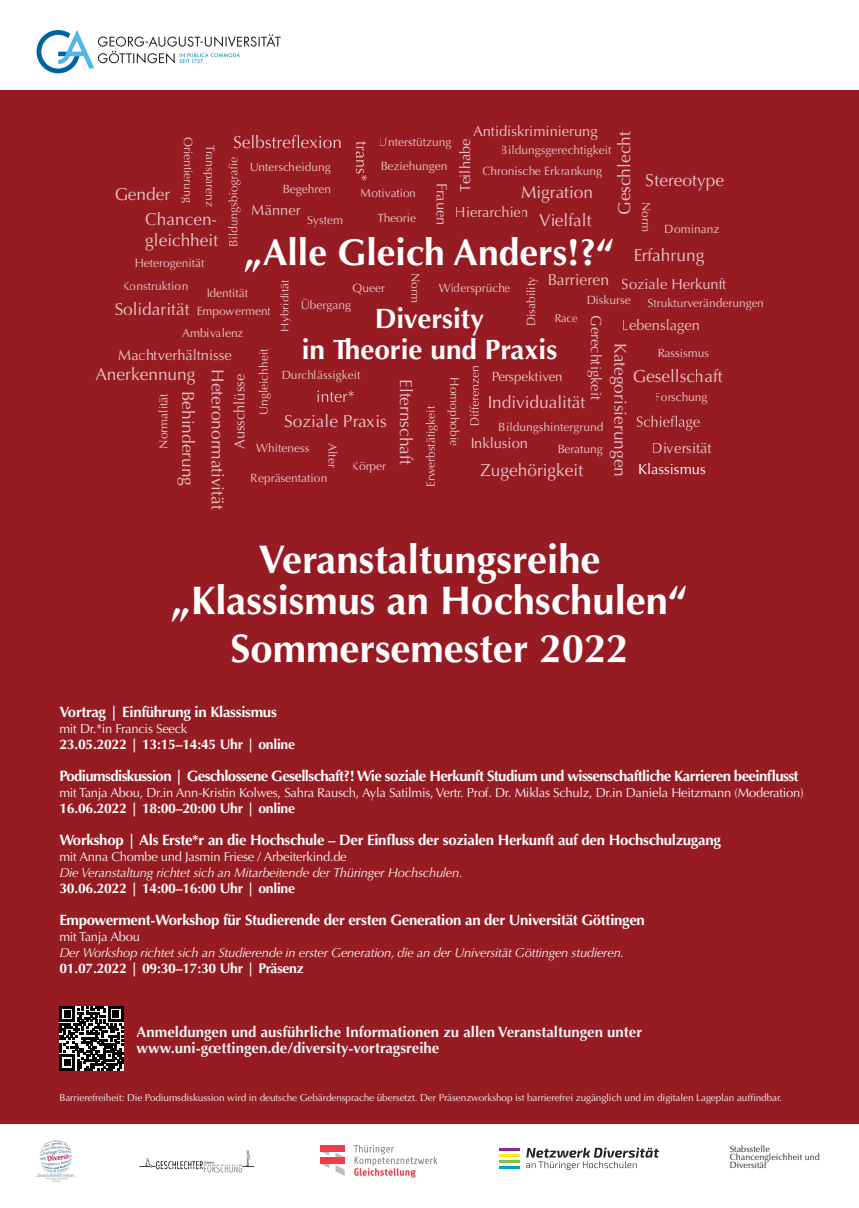
<style>
.page{position:relative;width:859px;height:1208px;background:#fff}
.page>*{position:absolute;margin:0;border:0;box-sizing:border-box;transform-origin:0 0}
.t1{font:700 40px "Optima LT Pro";color:#fff}
.t2{font:700 37.3px "Optima LT Pro";color:#fff}
.t3{font:700 28px/30.7px "Optima LT Pro";color:#fff;text-align:center}
.t4{font:17.3px/20.8px "Optima LT Pro";color:#fff}
.t5{font:15.9px "Optima LT Pro";color:#fff}
.t6{font:700 15px "Optima LT Pro";letter-spacing:-.02em;color:#fff}
.t7{font:700 15px "Optima LT Pro";color:#f2f3f4}
.t8{font:700 15px "Optima LT Pro";letter-spacing:-.04em;color:#fff}
.t9{font:14.7px "Optima LT Pro";color:#fff}
.t10{font:700 14px "Optima LT Pro";letter-spacing:-.02em;color:#fff}
.t11{font:13.3px "Optima LT Pro";color:#fff}
.t12{font:13px "Optima LT Pro";letter-spacing:-.02em;color:#f2f3f4}
.t13{font:italic 13px "Optima LT Pro";letter-spacing:-.02em;color:#f2f3f4}
.t14{font:12px/22px "Optima LT Pro";color:#fff}
.t15{font:11.4px "Optima LT Pro";color:#fff}
.t16{font:11px "Optima LT Pro";color:#fff;scale:1.08 1}
.Autor{font:10px "Optima LT Pro";letter-spacing:-.01em;color:#f2f3f4}
.Überschrift{font:9px/8px "Optima LT Pro";color:#231f20}
</style>
<div class="page">
<div style="left:0;top:90px;width:859px;height:1034px;background:#971b23"></div>
<img style="left:139px;top:1150px;width:116px;height:23px">
<svg style="left:59px;top:1006px;width:65px;height:64px;background:#545454"></svg>
<svg style="left:234px;top:135px;width:107px;height:13px"></svg>
<svg style="left:637px;top:415px;width:63px;height:16px"></svg>
<svg style="left:228px;top:157px;width:13px;height:89px"></svg>
<svg style="left:469px;top:366px;width:10px;height:59px"></svg>
<svg style="left:317px;top:390px;width:37px;height:12px"></svg>
<svg style="left:356px;top:141px;width:11px;height:39px"></svg>
<svg style="left:354px;top:1145px;width:83px;height:32px"></svg>
<svg style="left:320px;top:1151px;width:9px;height:4px"></svg>
<svg style="left:335px;top:1153px;width:9px;height:4px"></svg>
<svg style="left:320px;top:1163px;width:9px;height:5px"></svg>
<svg style="left:335px;top:1165px;width:10px;height:10px"></svg>
<div style="left:320px;top:1145px;width:25px;height:6px;background:#ee3d49"></div>
<div style="left:320px;top:1157px;width:25px;height:6px;background:#ee3d49"></div>
<svg style="left:526px;top:1147px;width:133px;height:23px"></svg>
<hr style="left:499px;top:1147px;width:21px;height:3px;background:#90268f">
<hr style="left:499px;top:1153px;width:21px;height:3px;background:#fef001">
<hr style="left:499px;top:1159px;width:21px;height:3px;background:#7bc142">
<hr style="left:499px;top:1165px;width:21px;height:3px;background:#00a4b9">
<svg style="left:37px;top:30px;width:244px;height:43px"></svg>
<img style="left:35px;top:1140px;width:41px;height:42px">
<p class="t9" style="left:473px;top:121px;width:126px">Antidiskriminierung</p>
<p class="t9" style="left:456px;top:192px;width:55px;rotate:-90deg">Teilhabe</p>
<h3 class="t4" style="left:614px;top:215px;width:85px;rotate:-90deg">Geschlecht</h3>
<p class="t14" style="left:199px;top:137px;width:68px;rotate:90deg">Orientierung</p>
<p class="t14" style="left:221px;top:145px;width:64px;rotate:90deg">Transparenz</p>
<p class="t14" style="left:379px;top:131px;width:74px">Unterstützung</p>
<p class="t14" style="left:501px;top:139px;width:112px">Bildungsgerechtigkeit</p>
<p class="t14" style="left:380px;top:155px;width:69px">Beziehungen</p>
<p class="t14" style="left:249px;top:156px;width:83px">Unterscheidung</p>
<p class="t14" style="left:482px;top:159px;width:121px">Chronische Erkrankung</p>
<h3 class="t4" style="left:646px;top:170px;width:80px">Stereotype</h3>
<p class="t14" style="left:283px;top:178px;width:50px">Begehren</p>
<p class="t9" style="left:451px;top:183px;width:44px;rotate:90deg">Frauen</p>
<h3 class="t4" style="left:521px;top:181px;width:74px">Migration</h3>
<h3 class="t4" style="left:114px;top:184px;width:57px">Gender</h3>
<p class="t14" style="left:361px;top:182px;width:57px">Motivation</p>
<p class="t14" style="left:657px;top:202px;width:31px;rotate:90deg">Norm</p>
<p class="t9" style="left:252px;top:201px;width:50px">Männer</p>
<p class="t9" style="left:455px;top:202px;width:76px">Hierarchien</p>
<h3 class="t4" style="left:145px;top:209px;width:74px">Chancen&shy;gleichheit</h3>
<p class="t14" style="left:377px;top:207px;width:40px">Theorie</p>
<h3 class="t4" style="left:539px;top:210px;width:54px">Vielfalt</h3>
<p class="t14" style="left:307px;top:209px;width:37px">System</p>
<p class="t14" style="left:665px;top:218px;width:56px">Dominanz</p>
<h2 class="t2" style="left:244px;top:229px;width:372px">„Alle Gleich Anders!?“</h2>
<h3 class="t4" style="left:633px;top:244px;width:73px">Erfahrung</h3>
<p class="t14" style="left:135px;top:252px;width:72px">Heterogenität</p>
<h3 class="t5" style="left:547px;top:269px;width:63px">Barrieren</h3>
<p class="t14" style="left:426px;top:273px;width:32px;rotate:90deg">Norm</p>
<p class="t14" style="left:520px;top:326px;width:51px;rotate:-90deg">Disability</p>
<p class="t9" style="left:622px;top:275px;width:107px">Soziale Herkunft</p>
<p class="t9" style="left:622px;top:316px;width:80px">Lebenslagen</p>
<p class="t16" style="left:278px;top:331px;width:49px;rotate:-90deg">Hybridität</p>
<p class="t14" style="left:123px;top:275px;width:66px">Konstruktion</p>
<p class="t14" style="left:439px;top:277px;width:74px">Widersprüche</p>
<p class="t14" style="left:352px;top:277px;width:34px">Queer</p>
<p class="t14" style="left:206px;top:282px;width:44px">Identität</p>
<p class="t14" style="left:586px;top:289px;width:46px">Diskurse</p>
<p class="t14" style="left:647px;top:292px;width:119px">Strukturveränderungen</p>
<p class="t14" style="left:300px;top:293px;width:52px">Übergang</p>
<h3 class="t4" style="left:114px;top:298px;width:77px">Solidarität</h3>
<p class="t14" style="left:182px;top:300px;width:90px;text-indent:14px">Empowerment<br>Ambivalenz</p>
<h3 class="t3" style="left:302px;top:303px;width:257px">Diversity<br>in Theorie und Praxis</h3>
<p class="t15" style="left:554px;top:311px;width:25px">Race</p>
<p class="t9" style="left:605px;top:315px;width:86px;rotate:90deg">Gerechtigkeit</p>
<h3 class="t4" style="left:630px;top:343px;width:135px;rotate:90deg">Kategorisierungen</h3>
<p class="t14" style="left:657px;top:342px;width:54px">Rassismus</p>
<p class="t14" style="left:655px;top:386px;width:54px">Forschung</p>
<p class="t14" style="left:253px;top:415px;width:68px;rotate:-90deg">Ungleichheit</p>
<p class="t9" style="left:118px;top:346px;width:115px">Machtverhältnisse</p>
<h3 class="t4" style="left:95px;top:363px;width:102px">Anerkennung</h3>
<h3 class="t4" style="left:632px;top:366px;width:92px">Gesellschaft</h3>
<p class="t14" style="left:282px;top:364px;width:80px">Durchlässigkeit</p>
<h3 class="t4" style="left:228px;top:369px;width:142px;rotate:90deg">Heteronormativität</h3>
<p class="t11" style="left:491px;top:368px;width:73px">Perspektiven</p>
<p class="t9" style="left:230px;top:449px;width:77px;rotate:-90deg">Ausschlüsse</p>
<p class="t14" style="left:466px;top:377px;width:70px;rotate:90deg">Homophobie</p>
<h3 class="t4" style="left:198px;top:390px;width:97px;rotate:90deg">Behinderung</h3>
<h3 class="t4" style="left:416px;top:379px;width:87px;rotate:90deg">Elternschaft</h3>
<p class="t14" style="left:152px;top:449px;width:57px;rotate:-90deg">Normalität</p>
<h3 class="t4" style="left:487px;top:392px;width:99px">Individualität</h3>
<p class="t14" style="left:420px;top:487px;width:83px;rotate:-90deg">Erwerbstätigkeit</p>
<h3 class="t4" style="left:284px;top:411px;width:104px">Soziale Praxis</h3>
<p class="t14" style="left:499px;top:416px;width:106px">Bildungshintergrund</p>
<p class="t9" style="left:470px;top:434px;width:59px">Inklusion</p>
<p class="t9" style="left:652px;top:439px;width:61px">Diversität</p>
<p class="t14" style="left:256px;top:437px;width:55px">Whiteness</p>
<p class="t14" style="left:557px;top:438px;width:47px">Beratung</p>
<p class="t14" style="left:343px;top:443px;width:26px;rotate:90deg">Alter</p>
<p class="t14" style="left:352px;top:454px;width:36px">Körper</p>
<h3 class="t4" style="left:480px;top:460px;width:105px">Zugehörigkeit</h3>
<p class="t9" style="left:638px;top:460px;width:69px">Klassismus</p>
<p class="t14" style="left:251px;top:466px;width:78px">Repräsentation</p>
<h1 class="t1" style="left:258px;top:533px;width:344px">Veranstaltungsreihe</h1>
<h1 class="t1" style="left:171px;top:575px;width:518px">„Klassismus an Hochschulen“</h1>
<h1 class="t1" style="left:231px;top:623px;width:399px">Sommersemester 2022</h1>
<h2 class="t6" style="left:59px;top:702px;width:219px">Vortrag | Einführung in Klassismus</h2>
<p class="t12" style="left:59px;top:720px;width:129px">mit Dr.*in Francis Seeck</p>
<p class="t10" style="left:59px;top:735px;width:237px">23.05.2022 | 13:15–14:45 Uhr | online</p>
<h2 class="t8" style="left:59px;top:766px;width:741px">Podiumsdiskussion | Geschlossene Gesellschaft?! Wie soziale Herkunft Studium und wissenschaftliche Karrieren beeinflusst</h2>
<p class="t12" style="left:59px;top:784px;width:746px">mit Tanja Abou, Dr.in Ann-Kristin Kolwes, Sahra Rausch, Ayla Satilmis, Vertr. Prof. Dr. Miklas Schulz, Dr.in Daniela Heitzmann (Moderation)</p>
<p class="t10" style="left:59px;top:799px;width:237px">16.06.2022 | 18:00–20:00 Uhr | online</p>
<h2 class="t6" style="left:59px;top:830px;width:663px">Workshop | Als Erste*r an die Hochschule – Der Einfluss der sozialen Herkunft auf den Hochschulzugang</h2>
<p class="t12" style="left:59px;top:848px;width:289px">mit Anna Chombe und Jasmin Friese / Arbeiterkind.de</p>
<p class="t13" style="left:59px;top:864px;width:405px">Die Veranstaltung richtet sich an Mitarbeitende der Thüringer Hochschulen.</p>
<p class="t10" style="left:59px;top:879px;width:237px">30.06.2022 | 14:00–16:00 Uhr | online</p>
<h2 class="t6" style="left:59px;top:910px;width:587px">Empowerment-Workshop für Studierende der ersten Generation an der Universität Göttingen</h2>
<p class="t12" style="left:59px;top:928px;width:82px">mit Tanja Abou</p>
<p class="t13" style="left:59px;top:944px;width:566px">Der Workshop richtet sich an Studierende in erster Generation, die an der Universität Göttingen studieren.</p>
<p class="t10" style="left:59px;top:959px;width:246px">01.07.2022 | 09:30–17:30 Uhr | Präsenz</p>
<h2 class="t7" style="left:136px;top:1022px;width:507px">Anmeldungen und ausführliche Informationen zu allen Veranstaltungen unter</h2>
<h2 class="t7" style="left:136px;top:1038px;width:304px">www.uni-goettingen.de/diversity-vortragsreihe</h2>
<p class="Autor" style="left:59px;top:1091px;width:724px">Barrierefreiheit: Die Podiumsdiskussion wird in deutsche Gebärdensprache übersetzt. Der Präsenzworkshop ist barrierefrei zugänglich und im digitalen Lageplan auffindbar.</p>
<p class="Überschrift" style="left:730px;top:1145px;width:91px">Stabsstelle<br>Chancengleichheit und<br>Diversität</p>
</div>
